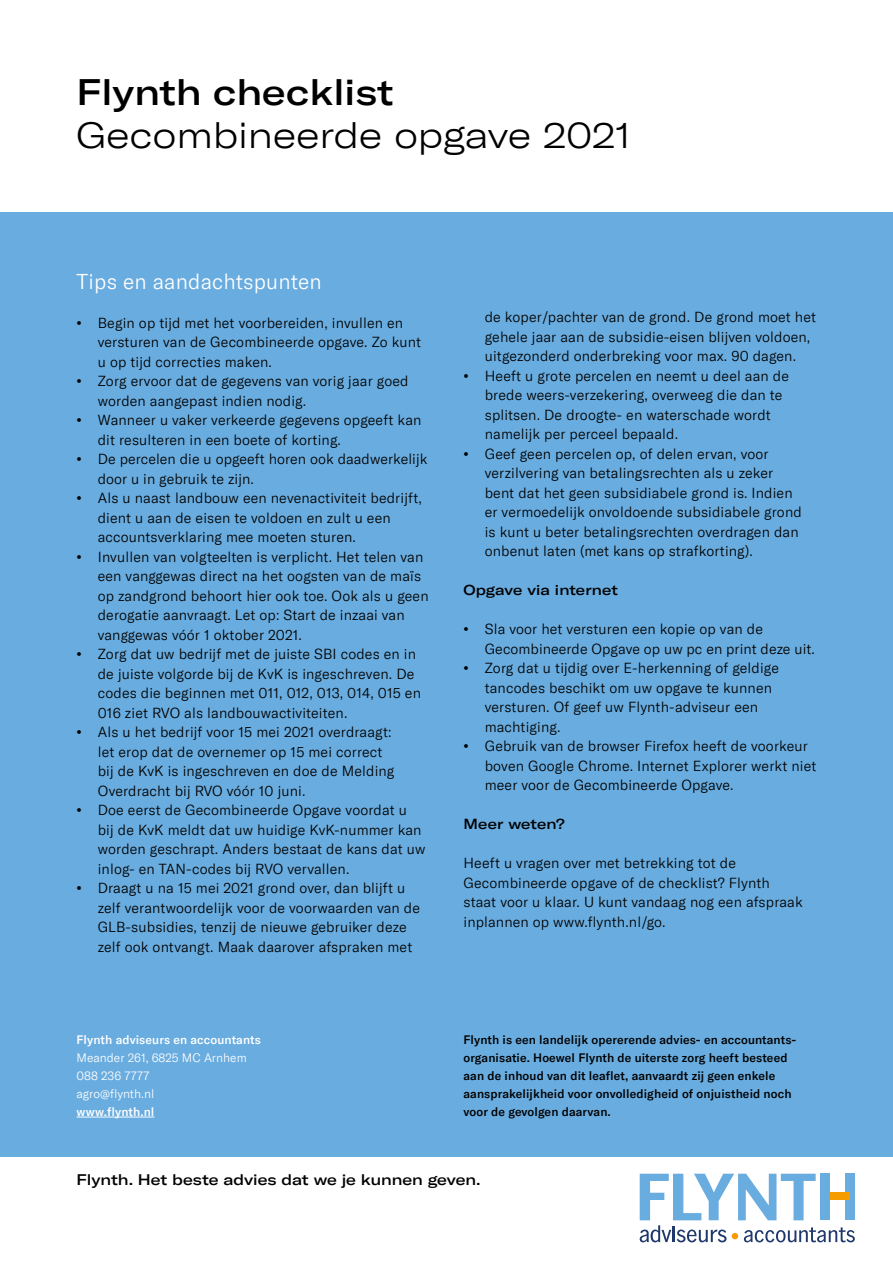
<style>
.page{position:relative;width:893px;height:1263px;background:#fff}
.page>*{position:absolute;margin:0;border:0;box-sizing:border-box;transform-origin:0 0}
.t1{font:300 expanded 36px "GT America";color:#000}
.t2{font:500 expanded 36px "GT America";color:#000}
.t3{font:300 21px "GT America";letter-spacing:.01em;color:#fff}
.t4{font:500 expanded 15px "GT America";color:#000}
.t5{font:300 14.25px/19.5px "GT America";letter-spacing:.01em;color:#000}
.t6{font:500 expanded 14.25px "GT America";letter-spacing:.01em;color:#000}
.t7{font:500 12px/18px "GT America";letter-spacing:.01em;color:#000}
.t8{font:300 12px/18px "GT America";color:#fff}
.t9{font:500 12px "GT America";letter-spacing:.01em;color:#fff}
.s1{font-weight:700}
</style>
<div class="page">
<svg style="left:640px;top:1174px;width:215px;height:68px"></svg>
<div style="left:0;top:213px;width:893px;height:944px;background:#69acdf"></div>
<hr style="left:77px;top:1117px;width:77px;height:1px;background:#fff">
<h1 class="t2" style="left:77px;top:70px;width:319px">Flynth checklist</h1>
<h1 class="t1" style="left:77px;top:114px;width:556px">Gecombineerde opgave 2021</h1>
<h2 class="t3" style="left:77px;top:269px;width:247px">Tips en aandachtspunten</h2>
<p class="t5" style="left:98px;top:313px;width:325px;text-indent:-21px"><span class="s1">•</span> Begin op tijd met het voorbereiden, invullen en versturen van de Gecombineerde opgave. Zo kunt u op tijd correcties maken.</p>
<p class="t5" style="left:98px;top:371px;width:312px;text-indent:-21px"><span class="s1">•</span> Zorg ervoor dat de gegevens van vorig jaar goed worden aangepast indien nodig.</p>
<p class="t5" style="left:98px;top:410px;width:325px;text-indent:-21px"><span class="s1">•</span> Wanneer u vaker verkeerde gegevens opgeeft kan dit resulteren in een boete of korting.</p>
<p class="t5" style="left:98px;top:449px;width:331px;text-indent:-21px"><span class="s1">•</span> De percelen die u opgeeft horen ook daadwerkelijk door u in gebruik te zijn.</p>
<p class="t5" style="left:98px;top:488px;width:326px;text-indent:-21px"><span class="s1">•</span> Als u naast landbouw een nevenactiviteit bedrijft, dient u aan de eisen te voldoen en zult u een accountsverklaring mee moeten sturen.</p>
<p class="t5" style="left:98px;top:547px;width:332px;text-indent:-21px"><span class="s1">•</span> Invullen van volgteelten is verplicht. Het telen van een vanggewas direct na het oogsten van de maïs op zandgrond behoort hier ook toe. Ook als u geen derogatie aanvraagt. Let op: Start de inzaai van vanggewas vóór 1 oktober 2021.</p>
<p class="t5" style="left:98px;top:644px;width:325px;text-indent:-21px"><span class="s1">•</span> Zorg dat uw bedrijf met de juiste SBI codes en in de juiste volgorde bij de KvK is ingeschreven. De codes die beginnen met 011, 012, 013, 014, 015 en 016 ziet RVO als landbouwactiviteiten.</p>
<p class="t5" style="left:98px;top:722px;width:298px;text-indent:-21px"><span class="s1">•</span> Als u het bedrijf voor 15 mei 2021 overdraagt: let erop dat de overnemer op 15 mei correct bij de KvK is ingeschreven en doe de Melding Overdracht bij RVO vóór 10 juni.</p>
<p class="t5" style="left:98px;top:800px;width:329px;text-indent:-21px"><span class="s1">•</span> Doe eerst de Gecombineerde Opgave voordat u bij de KvK meldt dat uw huidige KvK-nummer kan worden geschrapt. Anders bestaat de kans dat uw inlog- en TAN-codes bij RVO vervallen.</p>
<p class="t5" style="left:98px;top:878px;width:324px;text-indent:-21px"><span class="s1">•</span> Draagt u na 15 mei 2021 grond over, dan blijft u zelf verantwoordelijk voor de voorwaarden van de GLB-subsidies, tenzij de nieuwe gebruiker deze zelf ook ontvangt. Maak daarover afspraken met</p>
<p class="t9" style="left:77px;top:1032px;width:186px">Flynth adviseurs en accountants</p>
<p class="t8" style="left:77px;top:1049px;width:172px">Meander 261, 6825 MC Arnhem<br>088 236 7777<br>agro@flynth.nl</p>
<p class="t9" style="left:77px;top:1104px;width:79px">www.flynth.nl</p>
<p class="t5" style="left:485px;top:307px;width:333px">de koper/pachter van de grond. De grond moet het gehele jaar aan de subsidie-eisen blijven voldoen, uitgezonderd onderbreking voor max. 90 dagen.</p>
<p class="t5" style="left:485px;top:366px;width:306px;text-indent:-21px"><span class="s1">•</span> Heeft u grote percelen en neemt u deel aan de brede weers-verzekering, overweeg die dan te splitsen. De droogte- en waterschade wordt namelijk per perceel bepaald.</p>
<p class="t5" style="left:485px;top:444px;width:319px;text-indent:-21px"><span class="s1">•</span> Geef geen percelen op, of delen ervan, voor verzilvering van betalingsrechten als u zeker bent dat het geen subsidiabele grond is. Indien er vermoedelijk onvoldoende subsidiabele grond is kunt u beter betalingsrechten overdragen dan onbenut laten (met kans op strafkorting).</p>
<p class="t6" style="left:463px;top:581px;width:156px">Opgave via internet</p>
<p class="t5" style="left:485px;top:619px;width:332px;text-indent:-21px"><span class="s1">•</span> Sla voor het versturen een kopie op van de<br>Gecombineerde Opgave op uw pc en print deze uit.</p>
<p class="t5" style="left:485px;top:658px;width:296px;text-indent:-21px"><span class="s1">•</span> Zorg dat u tijdig over E-herkenning of geldige tancodes beschikt om uw opgave te kunnen versturen. Of geef uw Flynth-adviseur een machtiging.</p>
<p class="t5" style="left:485px;top:736px;width:333px;text-indent:-21px"><span class="s1">•</span> Gebruik van de browser Firefox heeft de voorkeur boven Google Chrome. Internet Explorer werkt niet meer voor de Gecombineerde Opgave.</p>
<p class="t6" style="left:463px;top:815px;width:103px">Meer weten?</p>
<p class="t5" style="left:463px;top:853px;width:341px">Heeft u vragen over met betrekking tot de Gecombineerde opgave of de checklist? Flynth staat voor u klaar. U kunt vandaag nog een afspraak inplannen op www.flynth.nl/go.</p>
<p class="t7" style="left:463px;top:1031px;width:334px">Flynth is een landelijk opererende advies- en accountants&shy;organisatie. Hoewel Flynth de uiterste zorg heeft besteed aan de inhoud van dit leaflet, aanvaardt zij geen enkele aansprakelijkheid voor onvolledigheid of onjuistheid noch voor de gevolgen daarvan.</p>
<p class="t4" style="left:77px;top:1171px;width:406px">Flynth. Het beste advies dat we je kunnen geven.</p>
</div>
